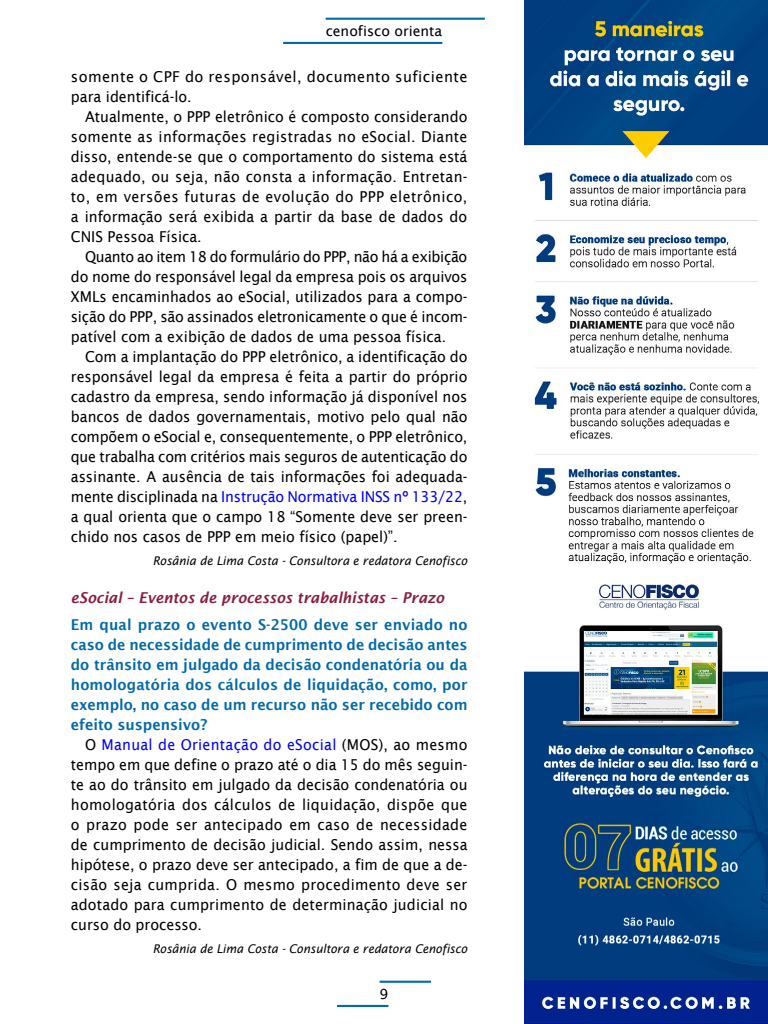
<style>
.page{position:relative;width:768px;height:1024px;background:#fff}
.page>*{position:absolute;margin:0;border:0;box-sizing:border-box;transform-origin:0 0}
.t1{font:15px/20px "Lucida Sans";color:#000;text-align:justify;scale:.95 1}
.t2{font:600 15px/20px "Lucida Sans";color:#046aa8;text-align:justify;scale:.95 1}
.t3{font:15px/20px "Lucida Sans";letter-spacing:.03em;color:#000}
.t4{font:italic 600 15px "Lucida Sans";color:#8a1f3e;scale:.95 1}
.t5{font:14px "Lucida Sans";color:#000}
.t6{font:italic 12px "Lucida Sans";color:#000;scale:.95 1}
.s1{color:#00f}
</style>
<div class="page">
<img style="left:524px;top:0;width:244px;height:1024px">
<hr style="left:326px;top:18px;width:159px;height:2px;background:#046aa8">
<hr style="left:283px;top:42px;width:159px;height:2px;background:#046aa8">
<hr style="left:380px;top:981px;width:51px;height:2px;background:#046aa8">
<hr style="left:337px;top:1005px;width:51px;height:2px;background:#046aa8">
<p class="t5" style="left:326px;top:23px;width:118px">cenofisco orienta</p>
<p class="t3" style="left:71px;top:67px;width:398px">somente o CPF do responsável, documento suficiente para identificá-lo.</p>
<p class="t1" style="left:71px;top:107px;width:419px;text-indent:14px">Atualmente, o PPP eletrônico é composto considerando somente as informações registradas no eSocial. Diante disso, entende-se que o comportamento do sistema está adequado, ou seja, não consta a informação. Entretan&shy;to, em versões futuras de evolução do PPP eletrônico, a informação será exibida a partir da base de dados do CNIS Pessoa Física.</p>
<p class="t1" style="left:71px;top:247px;width:419px;text-indent:14px">Quanto ao item 18 do formulário do PPP, não há a exibição do nome do responsável legal da empresa pois os arquivos XMLs encaminhados ao eSocial, utilizados para a compo&shy;sição do PPP, são assinados eletronicamente o que é incom&shy;patível com a exibição de dados de uma pessoa física.</p>
<p class="t1" style="left:71px;top:347px;width:419px;text-indent:14px">Com a implantação do PPP eletrônico, a identificação do responsável legal da empresa é feita a partir do próprio cadastro da empresa, sendo informação já disponível nos bancos de dados governamentais, motivo pelo qual não compõem o eSocial e, consequentemente, o PPP eletrônico, que trabalha com critérios mais seguros de autenticação do assinante. A ausência de tais informações foi adequada&shy;mente disciplinada na <span class="s1">Instrução Normativa INSS nº 133/22</span>, a qual orienta que o campo 18 “Somente deve ser preen&shy;chido nos casos de PPP em meio físico (papel)”.</p>
<p class="t6" style="left:153px;top:554px;width:333px">Rosânia de Lima Costa - Consultora e redatora Cenofisco</p>
<p class="t4" style="left:71px;top:589px;width:395px">eSocial – Eventos de processos trabalhistas – Prazo</p>
<p class="t2" style="left:71px;top:615px;width:419px">Em qual prazo o evento S-2500 deve ser enviado no caso de necessidade de cumprimento de decisão antes do trânsito em julgado da decisão condenatória ou da homologatória dos cálculos de liquidação, como, por exemplo, no caso de um recurso não ser recebido com efeito suspensivo?</p>
<p class="t1" style="left:71px;top:735px;width:419px;text-indent:14px">O <span class="s1">Manual de Orientação do eSocial</span> (MOS), ao mesmo tempo em que define o prazo até o dia 15 do mês seguin&shy;te ao do trânsito em julgado da decisão condenatória ou homologatória dos cálculos de liquidação, dispõe que o prazo pode ser antecipado em caso de necessidade de cumprimento de decisão judicial. Sendo assim, nessa hipótese, o prazo deve ser antecipado, a fim de que a de&shy;cisão seja cumprida. O mesmo procedimento deve ser adotado para cumprimento de determinação judicial no curso do processo.</p>
<p class="t6" style="left:153px;top:942px;width:333px">Rosânia de Lima Costa - Consultora e redatora Cenofisco</p>
<p class="t5" style="left:380px;top:986px;width:10px">9</p>
</div>
